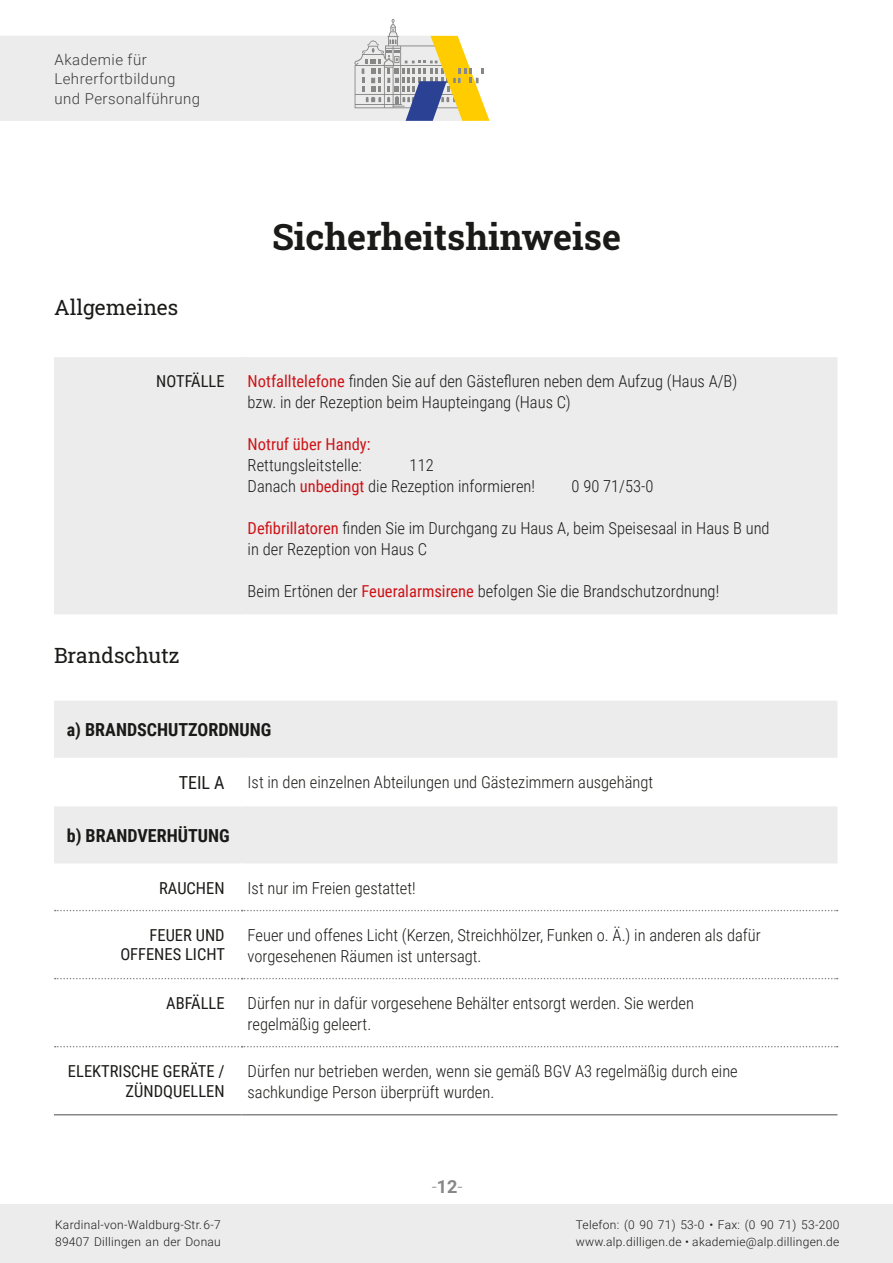
<style>
.page{position:relative;width:893px;height:1263px;background:#fff}
.page>*{position:absolute;margin:0;border:0;box-sizing:border-box;transform-origin:0 0}
.t1{font:36px "Roboto Slab";color:#1a1a18}
.t2{font:21px "Roboto Slab";color:#1a1a18}
.t3{font:700 18px "Roboto Condensed";color:#1a1a18}
.t4{font:18px "Roboto Condensed";color:#1a1a18}
.t5{font:300 18px "Roboto";color:#878786}
.t6{font:300 16.5px/21px "Roboto Condensed";color:#1a1a18}
.t7{font:16.5px/19.8px "Roboto Condensed";color:#1a1a18;text-align:right}
.t8{font:16.5px "Roboto Condensed";color:#cd1316}
.t9{font:300 15px/19.5px "Roboto";letter-spacing:.03em;color:#3b3b3a}
.t10{font:300 12px/16.5px "Roboto";letter-spacing:.025em;color:#1a1a18}
.s1{font-weight:400;color:#cd1316}
.s2{font-weight:700}
</style>
<div class="page">
<svg style="left:0;top:19px;width:489px;height:102px"></svg>
<div style="left:0;top:1204px;width:893px;height:59px;background:#ececed"></div>
<div style="left:54px;top:357px;width:783px;height:257px;background:#ececed"></div>
<div style="left:239px;top:357px;width:5px;height:257px;background:#ececed"></div>
<svg style="left:54px;top:701px;width:783px;height:162px;fill:#ececed"></svg>
<div style="left:239px;top:758px;width:5px;height:48px;background:#fff"></div>
<svg style="left:55px;top:910px;width:783px;height:1px"></svg>
<svg style="left:55px;top:978px;width:783px;height:1px"></svg>
<svg style="left:55px;top:1046px;width:783px;height:1px"></svg>
<hr style="left:54px;top:1114px;width:188px;height:1px;background:#878786">
<hr style="left:242px;top:1114px;width:595px;height:1px;background:#878786">
<p class="t9" style="left:54px;top:49px;width:147px">Akademie für<br>Lehrerfortbildung und Personalführung</p>
<p class="t2" style="left:54px;top:293px;width:126px">Allgemeines</p>
<h1 class="t1" style="left:272px;top:213px;width:350px">Sicherheitshinweise</h1>
<p class="t7" style="left:156px;top:371px;width:70px">NOTFÄLLE</p>
<p class="t6" style="left:248px;top:370px;width:491px"><span class="s1">Notfalltelefone</span> finden Sie auf den Gästefluren neben dem Aufzug (Haus A/B) bzw. in der Rezeption beim Haupteingang (Haus C)</p>
<p class="t8" style="left:248px;top:433px;width:124px">Notruf über Handy:</p>
<p class="t6" style="left:248px;top:454px;width:116px">Rettungsleitstelle:</p>
<p class="t6" style="left:248px;top:454px;width:289px;text-indent:162px">112<br>Danach <span class="s1">unbedingt</span> die Rezeption informieren!</p>
<p class="t6" style="left:572px;top:475px;width:83px">0 90 71/53-0</p>
<p class="t6" style="left:248px;top:517px;width:523px"><span class="s1">Defibrillatoren</span> finden Sie im Durchgang zu Haus A, beim Speisesaal in Haus B und in der Rezeption von Haus C</p>
<p class="t6" style="left:248px;top:580px;width:473px">Beim Ertönen der <span class="s1">Feueralarmsirene</span> befolgen Sie die Brandschutzordnung!</p>
<p class="t2" style="left:54px;top:641px;width:127px">Brandschutz</p>
<p class="t3" style="left:67px;top:717px;width:206px">a) BRANDSCHUTZORDNUNG</p>
<p class="t4" style="left:179px;top:770px;width:47px">TEIL A</p>
<p class="t6" style="left:248px;top:771px;width:407px">Ist in den einzelnen Abteilungen und Gästezimmern ausgehängt</p>
<p class="t3" style="left:67px;top:823px;width:164px">b) BRANDVERHÜTUNG</p>
<p class="t7" style="left:159px;top:877px;width:67px">RAUCHEN</p>
<p class="t6" style="left:248px;top:876px;width:170px">Ist nur im Freien gestattet!</p>
<p class="t7" style="left:120px;top:924px;width:106px">FEUER UND<br>OFFENES LICHT</p>
<p class="t6" style="left:248px;top:924px;width:515px">Feuer und offenes Licht (Kerzen, Streichhölzer, Funken o. Ä.) in anderen als dafür vorgesehenen Räumen ist untersagt.</p>
<p class="t7" style="left:166px;top:992px;width:60px">ABFÄLLE</p>
<p class="t6" style="left:248px;top:992px;width:448px">Dürfen nur in dafür vorgesehene Behälter entsorgt werden. Sie werden regelmäßig geleert.</p>
<p class="t7" style="left:68px;top:1060px;width:158px">ELEKTRISCHE GERÄTE /<br>ZÜNDQUELLEN</p>
<p class="t6" style="left:248px;top:1060px;width:492px">Dürfen nur betrieben werden, wenn sie gemäß BGV A3 regelmäßig durch eine sachkundige Person überprüft wurden.</p>
<p class="t10" style="left:55px;top:1216px;width:167px">Kardinal-von-Waldburg-Str. 6-7<br>89407 Dillingen an der Donau</p>
<p class="t5" style="left:432px;top:1174px;width:32px">-<span class="s2">12</span>-</p>
<p class="t10" style="left:576px;top:1216px;width:265px">Telefon: (0 90 71) 53-0 • Fax: (0 90 71) 53-200 www.alp.dilligen.de • akademie@alp.dillingen.de</p>
</div>
